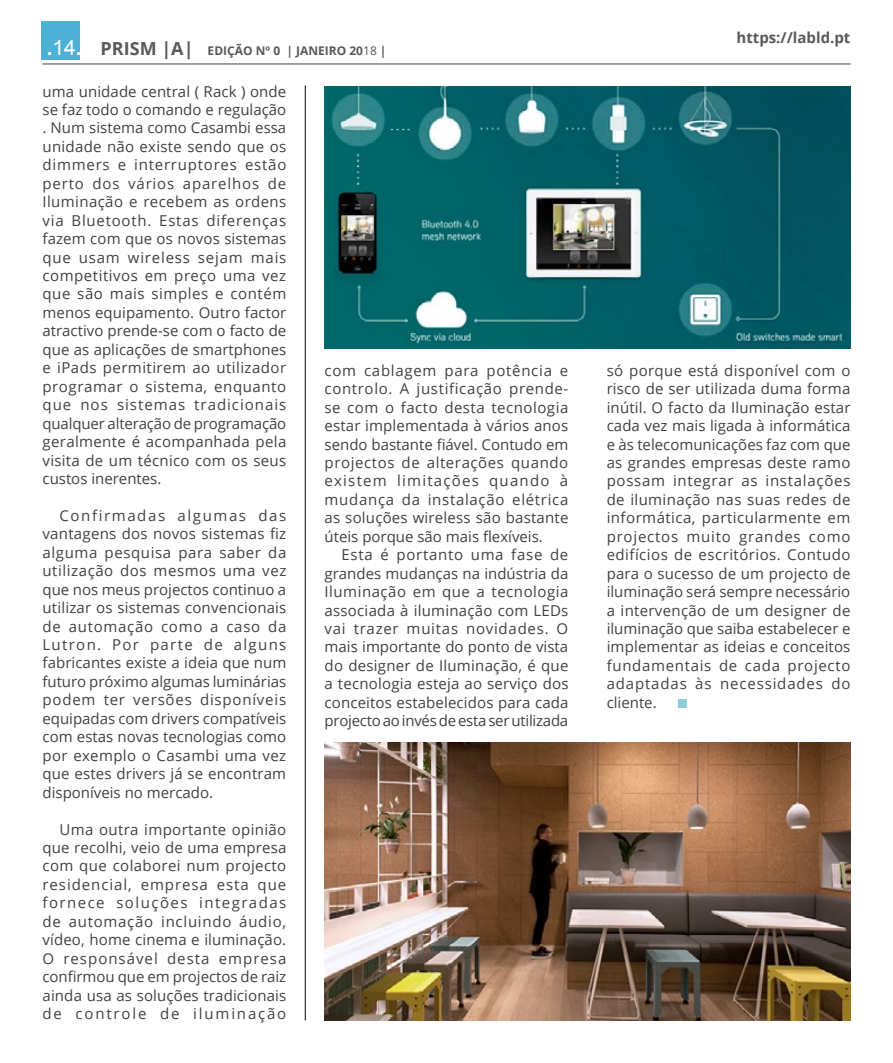
<style>
.page{position:relative;width:893px;height:1063px;background:#fff}
.page>*{position:absolute;margin:0;border:0;box-sizing:border-box;transform-origin:0 0}
.t1{font:15px/18.5px "Open Sans";letter-spacing:.01em;color:#414042;text-align:justify}
.t2{font:700 15px "Open Sans";color:#58595b}
.t3{font:700 12px "Open Sans";color:#58595b}
.s1{font-family:"Arial";font-size:21px;color:#fff}
.s2{font-family:"Arial";font-weight:400;font-size:21px;color:#fff}
.s3{font-size:18px}
.s4{font-weight:400}
</style>
<div class="page">
<div style="left:42px;top:21px;width:38px;height:38px;background:#4fb0d5"></div>
<hr style="left:43px;top:64px;width:807px;height:1px;background:#414042">
<hr style="left:305px;top:85px;width:1px;height:935px;background:#000">
<div style="left:679px;top:699px;width:8px;height:9px;background:#8dcddf"></div>
<img style="left:325px;top:86px;width:525px;height:263px">
<img style="left:325px;top:743px;width:525px;height:277px">
<p class="t3" style="left:47px;top:42px;width:341px"><span class="s1">.</span><span class="s2">14</span><span class="s1">.</span> <span class="s3">PRISM |A|</span> EDIÇÃO Nº 0 | JANEIRO 20<span class="s4">18</span> |</p>
<p class="t1" style="left:43px;top:81px;width:245px">uma unidade central ( Rack ) onde se faz todo o comando e regulação . Num sistema como Casambi essa unidade não existe sendo que os dimmers e interruptores estão perto dos vários aparelhos de Iluminação e recebem as ordens via Bluetooth. Estas diferenças fazem com que os novos sistemas que usam wireless sejam mais competitivos em preço uma vez que são mais simples e contém menos equipamento. Outro factor atractivo prende-se com o facto de que as aplicações de smartphones e iPads permitirem ao utilizador programar o sistema, enquanto que nos sistemas tradicionais qualquer alteração de programação geralmente é acompanhada pela visita de um técnico com os seus custos inerentes.</p>
<p class="t1" style="left:43px;top:506px;width:245px;text-indent:17px">Confirmadas algumas das vantagens dos novos sistemas fiz alguma pesquisa para saber da utilização dos mesmos uma vez que nos meus projectos continuo a utilizar os sistemas convencionais de automação como a caso da Lutron. Por parte de alguns fabricantes existe a ideia que num futuro próximo algumas luminárias podem ter versões disponíveis equipadas com drivers compatíveis com estas novas tecnologias como por exemplo o Casambi uma vez que estes drivers já se encontram disponíveis no mercado.</p>
<p class="t1" style="left:43px;top:819px;width:245px;text-indent:17px">Uma outra importante opinião que recolhi, veio de uma empresa com que colaborei num projecto residencial, empresa esta que fornece soluções integradas de automação incluindo áudio, vídeo, home cinema e iluminação.<br>O responsável desta empresa confirmou que em projectos de raiz ainda usa as soluções tradicionais de controle de iluminação</p>
<p class="t1" style="left:325px;top:361px;width:245px">com cablagem para potência e controlo. A justificação prende&shy;se com o facto desta tecnologia estar implementada à vários anos sendo bastante fiável. Contudo em projectos de alterações quando existem limitações quando à mudança da instalação elétrica as soluções wireless são bastante úteis porque são mais flexíveis.</p>
<p class="t1" style="left:325px;top:545px;width:245px;text-indent:17px">Esta é portanto uma fase de grandes mudanças na indústria da Iluminação em que a tecnologia associada à iluminação com LEDs vai trazer muitas novidades. O mais importante do ponto de vista do designer de Iluminação, é que a tecnologia esteja ao serviço dos conceitos estabelecidos para cada projecto ao invés de esta ser utilizada</p>
<p class="t2" style="left:736px;top:27px;width:115px">https://labld.pt</p>
<p class="t1" style="left:607px;top:361px;width:245px">só porque está disponível com o risco de ser utilizada duma forma inútil. O facto da Iluminação estar cada vez mais ligada à informática e às telecomunicações faz com que as grandes empresas deste ramo possam integrar as instalações de iluminação nas suas redes de informática, particularmente em projectos muito grandes como edifícios de escritórios. Contudo para o sucesso de um projecto de iluminação será sempre necessário a intervenção de um designer de iluminação que saiba estabelecer e implementar as ideias e conceitos fundamentais de cada projecto adaptadas às necessidades do cliente.</p>
</div>
